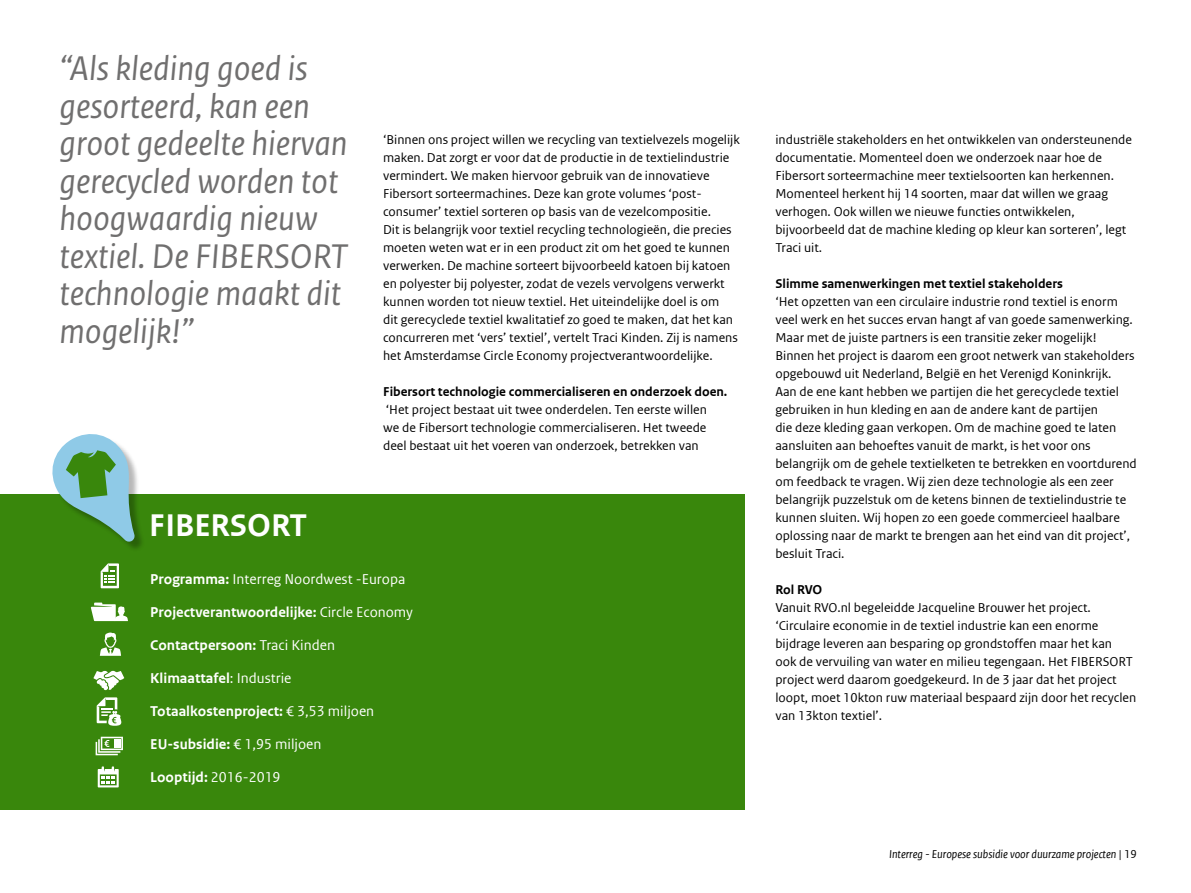
<style>
.page{position:relative;width:1191px;height:893px;background:#fff}
.page>*{position:absolute;margin:0;border:0;box-sizing:border-box;transform-origin:0 0}
.t1{font:italic 36px/37.5px "Rijksoverheid Sans Text";color:#706f6f}
.t2{font:700 33px "Rijksoverheid Sans Web Text";color:#fff}
.t3{font:700 15px "Rijksoverheid Sans Web Text";color:#fff}
.t4{font:15px "Rijksoverheid Sans Web Text";color:#fff}
.t5{font:13.5px/18px "Rijksoverheid Sans Web Text";color:#000}
.t6{font:700 13.5px "Rijksoverheid Sans Web Text";color:#000}
.t7{font:italic 12px "Rijksoverheid Sans Web Text";color:#000}
.s1{font-weight:700}
.s2{font-weight:400}
.s3{font-style:normal}
</style>
<div class="page">
<div style="left:0;top:495px;width:744px;height:315px;background:#39870c"></div>
<svg style="left:96px;top:737px;width:27px;height:18px"></svg>
<svg style="left:98px;top:766px;width:21px;height:21px"></svg>
<svg style="left:101px;top:563px;width:18px;height:25px"></svg>
<svg style="left:100px;top:632px;width:21px;height:24px"></svg>
<svg style="left:93px;top:671px;width:31px;height:20px"></svg>
<svg style="left:97px;top:697px;width:24px;height:29px"></svg>
<svg style="left:91px;top:603px;width:37px;height:18px"></svg>
<div style="left:54px;top:436px;width:91px;height:116px;background:#000;opacity:.28"></div>
<svg style="left:47px;top:434px;width:88px;height:108px"></svg>
<h1 class="t1" style="left:60px;top:50px;width:289px">“Als kleding goed is gesorteerd, kan een groot gedeelte hiervan gerecycled worden tot hoogwaardig nieuw textiel. De FIBERSORT technologie maakt dit mogelijk!”</h1>
<p class="t5" style="left:383px;top:131px;width:358px">‘Binnen ons project willen we recycling van textielvezels mogelijk maken. Dat zorgt er voor dat de productie in de textielindustrie vermindert. We maken hiervoor gebruik van de innovatieve Fibersort sorteermachines. Deze kan grote volumes ‘post&shy;consumer’ textiel sorteren op basis van de vezelcompositie.<br>Dit is belangrijk voor textiel recycling technologieën, die precies moeten weten wat er in een product zit om het goed te kunnen verwerken. De machine sorteert bijvoorbeeld katoen bij katoen en polyester bij polyester, zodat de vezels vervolgens verwerkt kunnen worden tot nieuw textiel. Het uiteindelijke doel is om<br>dit gerecyclede textiel kwalitatief zo goed te maken, dat het kan concurreren met ‘vers’ textiel’, vertelt Traci Kinden. Zij is namens het Amsterdamse Circle Economy projectverantwoordelijke.</p>
<p class="t6" style="left:383px;top:384px;width:346px">Fibersort technologie commercialiseren en onderzoek doen.</p>
<p class="t5" style="left:383px;top:401px;width:325px;text-align:justify">‘Het project bestaat uit twee onderdelen. Ten eerste willen we de Fibersort technologie commercialiseren. Het tweede deel bestaat uit het voeren van onderzoek, betrekken van</p>
<h2 class="t2" style="left:149px;top:507px;width:159px">FIBERSORT</h2>
<p class="t4" style="left:150px;top:571px;width:256px"><span class="s1">Programma:</span> Interreg Noordwest -Europa</p>
<p class="t3" style="left:150px;top:604px;width:264px">Projectverantwoordelijke: <span class="s2">Circle Economy</span></p>
<p class="t3" style="left:150px;top:637px;width:186px">Contactpersoon: <span class="s2">Traci Kinden</span></p>
<p class="t3" style="left:150px;top:670px;width:143px">Klimaattafel<span class="s2">: Industrie</span></p>
<p class="t3" style="left:150px;top:703px;width:225px">Totaalkostenproject: <span class="s2">€ 3,53 miljoen</span></p>
<p class="t3" style="left:150px;top:736px;width:173px">EU-subsidie: <span class="s2">€ 1,95 miljoen</span></p>
<p class="t3" style="left:150px;top:769px;width:132px">Looptijd: <span class="s2">2016-2019</span></p>
<p class="t5" style="left:775px;top:131px;width:358px">industriële stakeholders en het ontwikkelen van ondersteunende documentatie. Momenteel doen we onderzoek naar hoe de Fibersort sorteermachine meer textielsoorten kan herkennen.<br>Momenteel herkent hij 14 soorten, maar dat willen we graag verhogen. Ook willen we nieuwe functies ontwikkelen, bijvoorbeeld dat de machine kleding op kleur kan sorteren’, legt Traci uit.</p>
<p class="t6" style="left:775px;top:276px;width:289px">Slimme samenwerkingen met textiel stakeholders</p>
<p class="t5" style="left:775px;top:293px;width:363px">‘Het opzetten van een circulaire industrie rond textiel is enorm veel werk en het succes ervan hangt af van goede samenwerking.<br>Maar met de juiste partners is een transitie zeker mogelijk!<br>Binnen het project is daarom een groot netwerk van stakeholders opgebouwd uit Nederland, België en het Verenigd Koninkrijk.<br>Aan de ene kant hebben we partijen die het gerecyclede textiel gebruiken in hun kleding en aan de andere kant de partijen<br>die deze kleding gaan verkopen. Om de machine goed te laten aansluiten aan behoeftes vanuit de markt, is het voor ons belangrijk om de gehele textielketen te betrekken en voortdurend om feedback te vragen. Wij zien deze technologie als een zeer belangrijk puzzelstuk om de ketens binnen de textielindustrie te kunnen sluiten. Wij hopen zo een goede commercieel haalbare oplossing naar de markt te brengen aan het eind van dit project’, besluit Traci.</p>
<p class="t6" style="left:775px;top:582px;width:48px">Rol RVO</p>
<p class="t5" style="left:775px;top:599px;width:362px">Vanuit RVO.nl begeleidde Jacqueline Brouwer het project. ‘Circulaire economie in de textiel industrie kan een enorme bijdrage leveren aan besparing op grondstoffen maar het kan ook de vervuiling van water en milieu tegengaan. Het FIBERSORT project werd daarom goedgekeurd. In de 3 jaar dat het project loopt, moet 10kton ruw materiaal bespaard zijn door het recyclen van 13kton textiel’.</p>
<p class="t7" style="left:889px;top:847px;width:249px">Interreg - Europese subsidie voor duurzame projecten <span class="s3">| 19</span></p>
</div>
